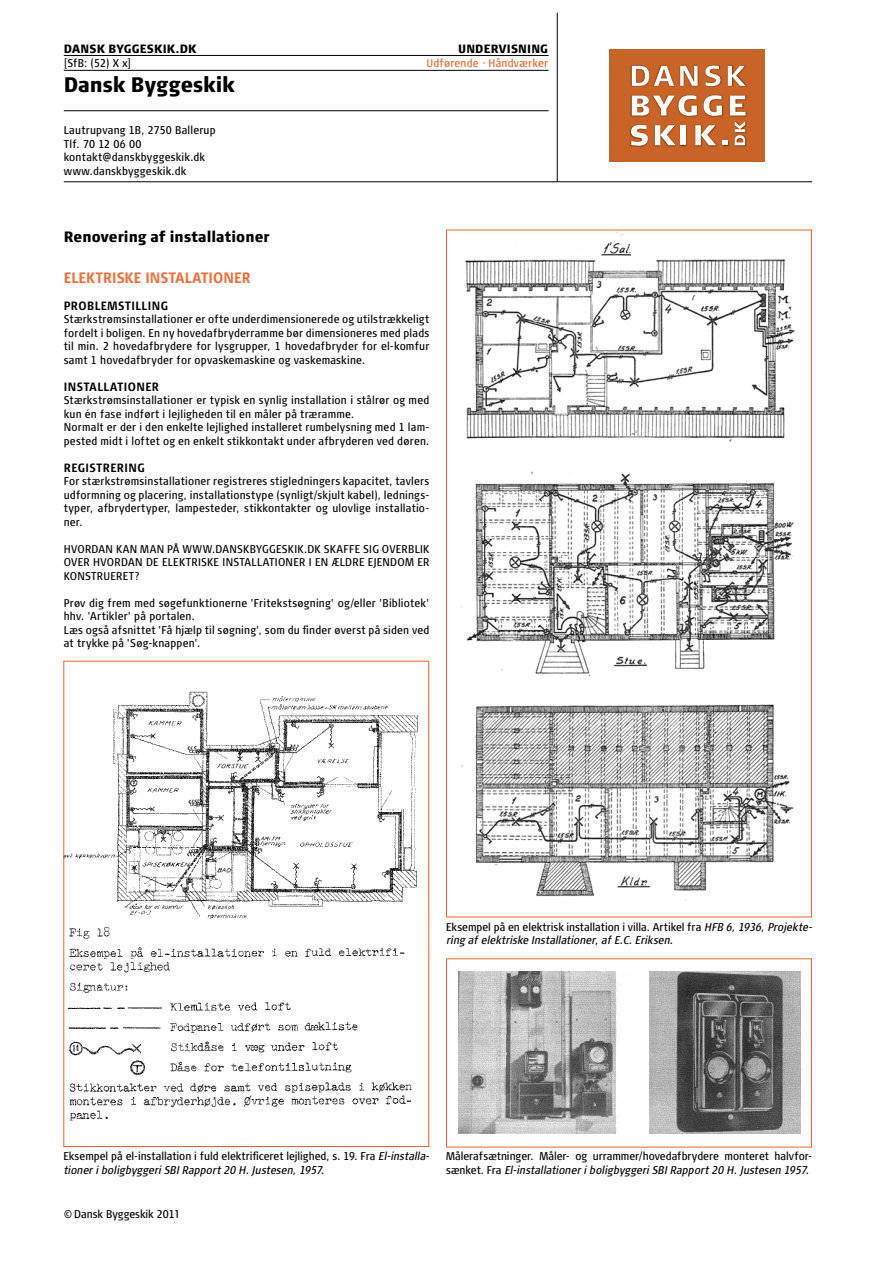
<style>
.page{position:relative;width:876px;height:1263px;background:#fff}
.page>*{position:absolute;margin:0;border:0;box-sizing:border-box;transform-origin:0 0}
.t1{font:900 condensed 21px "Signa OT";color:#000}
.t2{font:900 condensed 15px "Signa OT";letter-spacing:.005em;color:#000}
.t3{font:700 condensed 15px "Signa OT";letter-spacing:.005em;color:#f36c36}
.t4{font:700 condensed 12px "Signa OT";letter-spacing:.04em;color:#000}
.t5{font:900 condensed 12px "Signa OT";letter-spacing:.015em;color:#000}
.t6{font:condensed 11.25px/13.5px "Signa OT";letter-spacing:.015em;color:#000}
.t7{font:condensed 11.25px/13.5px "Signa OT";letter-spacing:-.005em;color:#000}
.t8{font:italic condensed 11.25px/13.5px "Signa OT";letter-spacing:-.005em;color:#000}
.t9{font:condensed 11.25px "Signa OT";letter-spacing:.02em;color:#e8662b}
.s1{font-style:normal}
.s2{font-style:italic}
</style>
<div class="page">
<hr style="left:64px;top:70px;width:485px;height:1px;background:#000">
<hr style="left:64px;top:110px;width:485px;height:1px;background:#000">
<hr style="left:64px;top:55px;width:485px;height:1px;background:#000">
<hr style="left:64px;top:181px;width:748px;height:1px;background:#000">
<hr style="left:557px;top:13px;width:1px;height:169px;background:#000">
<div style="left:610px;top:49px;width:155px;height:112px;background:#c96428"></div>
<img style="left:629px;top:64px;width:118px;height:83px">
<svg style="left:632px;top:66px;width:42px;height:20px"></svg>
<svg style="left:680px;top:66px;width:18px;height:20px"></svg>
<svg style="left:705px;top:66px;width:15px;height:20px"></svg>
<svg style="left:728px;top:66px;width:17px;height:20px"></svg>
<svg style="left:631px;top:95px;width:114px;height:51px"></svg>
<img style="left:461px;top:232px;width:334px;height:669px">
<img style="left:65px;top:686px;width:365px;height:447px">
<div style="left:446px;top:958px;width:366px;height:189px;border:1px solid #e8662b"></div>
<img style="left:458px;top:971px;width:159px;height:162px">
<img style="left:649px;top:971px;width:151px;height:162px">
<p class="t5" style="left:64px;top:42px;width:134px">DANSK BYGGESKIK.DK</p>
<p class="t6" style="left:64px;top:56px;width:69px">[SfB: (52) X x]</p>
<h1 class="t1" style="left:64px;top:72px;width:172px">Dansk Byggeskik</h1>
<p class="t6" style="left:64px;top:124px;width:153px">Lautrupvang 1B, 2750 Ballerup<br>Tlf. 70 12 06 00 kontakt@danskbyggeskik.dk www.danskbyggeskik.dk</p>
<p class="t5" style="left:458px;top:42px;width:91px">UNDERVISNING</p>
<p class="t9" style="left:426px;top:57px;width:123px">Udførende · Håndværker</p>
<h2 class="t2" style="left:64px;top:228px;width:207px">Renovering af installationer</h2>
<h2 class="t3" style="left:64px;top:269px;width:188px">ELEKTRISKE INSTALATIONER</h2>
<p class="t4" style="left:64px;top:299px;width:106px">PROBLEMSTILLING</p>
<p class="t6" style="left:64px;top:313px;width:367px;text-align:justify">Stærkstrømsinstallationer er ofte underdimensionerede og utilstrækkeligt fordelt i boligen. En ny hovedafbryderramme bør dimensioneres med plads til min. 2 hovedafbrydere for lysgrupper, 1 hovedafbryder for el-komfur samt 1 hovedafbryder for opvaskemaskine og vaskemaskine.</p>
<p class="t4" style="left:64px;top:380px;width:97px">INSTALLATIONER</p>
<p class="t6" style="left:64px;top:394px;width:367px">Stærkstrømsinstallationer er typisk en synlig installation i stålrør og med kun én fase indført i lejligheden til en måler på træramme.<br>Normalt er der i den enkelte lejlighed installeret rumbelysning med 1 lam&shy;pested midt i loftet og en enkelt stikkontakt under afbryderen ved døren.</p>
<p class="t4" style="left:64px;top:461px;width:83px">REGISTRERING</p>
<p class="t6" style="left:64px;top:475px;width:367px;text-align:justify">For stærkstrømsinstallationer registreres stigledningers kapacitet, tavlers udformning og placering, installationstype (synligt/skjult kabel), lednings&shy;typer, afbrydertyper, lampesteder, stikkontakter og ulovlige installatio&shy;ner.</p>
<p class="t6" style="left:64px;top:542px;width:367px;text-align:justify">HVORDAN KAN MAN PÅ WWW.DANSKBYGGESKIK.DK SKAFFE SIG OVERBLIK OVER HVORDAN DE ELEKTRISKE INSTALLATIONER I EN ÆLDRE EJENDOM ER KONSTRUERET?</p>
<p class="t6" style="left:64px;top:596px;width:367px">Prøv dig frem med søgefunktionerne 'Fritekstsøgning' og/eller 'Bibliotek' hhv. 'Artikler' på portalen.<br>Læs også afsnittet 'Få hjælp til søgning', som du finder øverst på siden ved at trykke på 'Søg-knappen'.</p>
<p class="t8" style="left:446px;top:920px;width:368px"><span class="s1">Eksempel på en elektrisk installation i villa. Artikel fra</span> HFB 6, 1936, Projekte&shy;ring af elektriske Installationer, af E.C. Eriksen.</p>
<p class="t7" style="left:63px;top:1150px;width:368px">Eksempel på el-installation i fuld elektrificeret lejlighed, s. 19. Fra <span class="s2">El-installa&shy;tioner i boligbyggeri SBI Rapport 20 H. Justesen, 1957.</span></p>
<p class="t6" style="left:446px;top:1150px;width:368px">Målerafsætninger. Måler- og urrammer/hovedafbrydere monteret halvfor&shy;sænket. Fra <span class="s2">El-installationer i boligbyggeri SBI Rapport 20 H. Justesen 1957.</span></p>
<p class="t6" style="left:64px;top:1208px;width:117px">©Dansk Byggeskik 2011</p>
</div>
